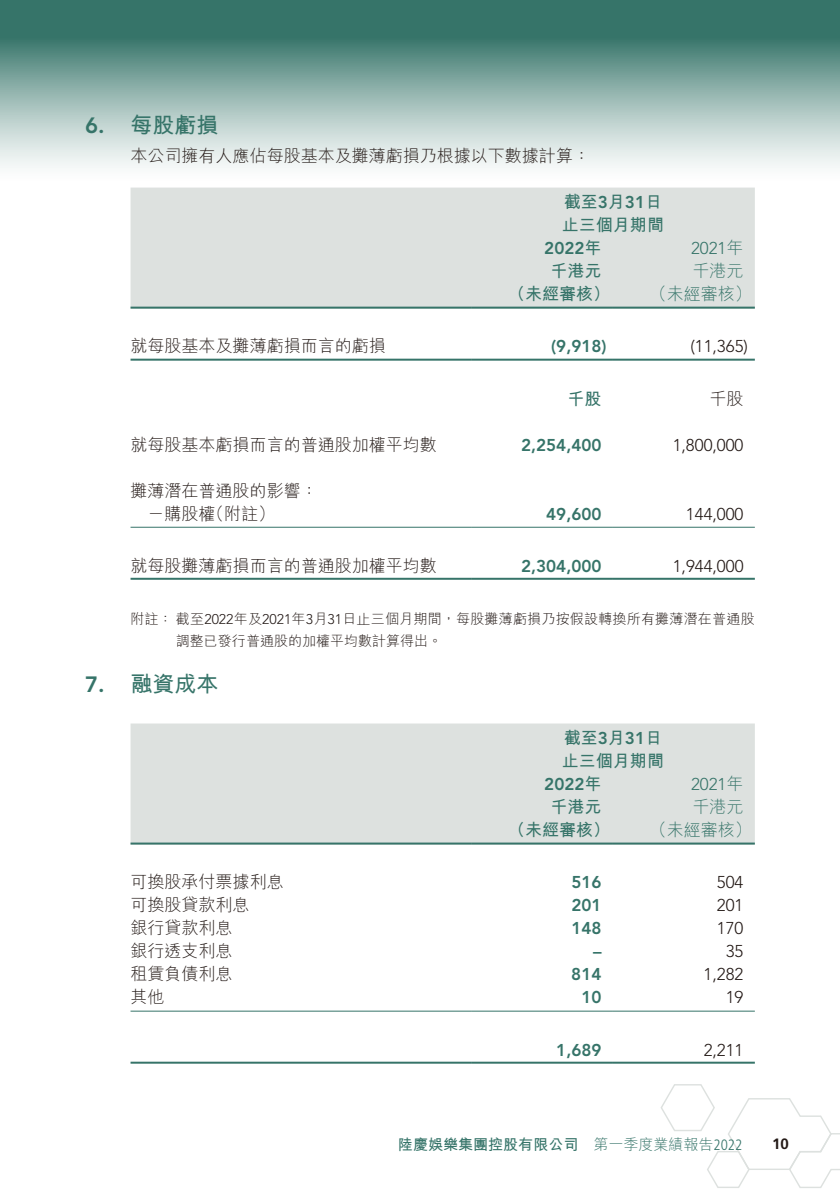
<style>
.page{position:relative;width:840px;height:1191px;background:#fff}
.page>*{position:absolute;margin:0;border:0;box-sizing:border-box;transform-origin:0 0}
.t1{font:700 22px "M Hei HK";color:#367469}
.t2{font:800 22px "Avenir LT Std";color:#367469}
.t3{font:300 17px "M Hei HK";color:#231916}
.t4{font:800 17px "Avenir LT Std";color:#367469}
.t5{font:300 17px "Avenir LT Std";color:#231916}
.t6{font:700 17px/23px "M Hei HK";color:#367469}
.t7{font:300 17px "M Hei HK";color:#367469}
.t8{font:300 17px "Avenir LT Std";color:#367469}
.t9{font:300 15px "M Hei HK";color:#367469}
.t10{font:700 15px "M Hei HK";color:#367469}
.t11{font:700 15px "Frutiger LT Std";color:#231916}
.t12{font:300 14px/22px "M Hei HK";letter-spacing:.015em;color:#231916}
.s1{font-family:"Avenir LT Std";font-weight:800}
.s2{font-family:"M Hei HK";font-weight:700}
.s3{font-family:"M Hei HK"}
.s4{font-family:"Avenir LT Std"}
.s5{font-family:"Frutiger LT Std";font-stretch:condensed}
</style>
<div class="page">
<svg style="left:0;top:0;width:839px;height:248px"></svg>
<svg style="left:660px;top:1084px;width:179px;height:104px"></svg>
<div style="left:130px;top:187px;width:624px;height:120px;background:#dde1df"></div>
<hr style="left:130px;top:307px;width:341px;height:2px;background:#367469">
<hr style="left:471px;top:307px;width:141px;height:2px;background:#367469">
<hr style="left:612px;top:307px;width:142px;height:2px;background:#367469">
<hr style="left:130px;top:359px;width:341px;height:2px;background:#367469">
<hr style="left:471px;top:359px;width:141px;height:2px;background:#367469">
<hr style="left:612px;top:359px;width:142px;height:2px;background:#367469">
<hr style="left:130px;top:527px;width:341px;height:1px;background:#367469">
<hr style="left:471px;top:527px;width:141px;height:1px;background:#367469">
<hr style="left:612px;top:527px;width:142px;height:1px;background:#367469">
<hr style="left:130px;top:578px;width:341px;height:2px;background:#367469">
<hr style="left:471px;top:578px;width:141px;height:2px;background:#367469">
<hr style="left:612px;top:578px;width:142px;height:2px;background:#367469">
<div style="left:130px;top:723px;width:624px;height:119px;background:#dde1df"></div>
<hr style="left:130px;top:842px;width:341px;height:2px;background:#367469">
<hr style="left:471px;top:842px;width:141px;height:2px;background:#367469">
<hr style="left:612px;top:842px;width:142px;height:2px;background:#367469">
<hr style="left:130px;top:1010px;width:341px;height:1px;background:#367469">
<hr style="left:471px;top:1010px;width:141px;height:1px;background:#367469">
<hr style="left:612px;top:1010px;width:142px;height:1px;background:#367469">
<hr style="left:130px;top:1061px;width:341px;height:2px;background:#367469">
<hr style="left:471px;top:1061px;width:141px;height:2px;background:#367469">
<hr style="left:612px;top:1061px;width:142px;height:2px;background:#367469">
<p class="t2" style="left:85px;top:112px;width:21px">6.</p>
<p class="t2" style="left:85px;top:671px;width:21px">7.</p>
<p class="t1" style="left:130px;top:109px;width:89px">每股虧損</p>
<p class="t3" style="left:130px;top:147px;width:460px">本公司擁有人應佔每股基本及攤薄虧損乃根據以下數據計算：</p>
<p class="t6" style="left:561px;top:189px;width:103px">截至月<span class="s1">3 31</span>日止三個月期間</p>
<p class="t4" style="left:544px;top:238px;width:59px">2022<span class="s2">年</span></p>
<p class="t6" style="left:550px;top:258px;width:52px">千港元</p>
<p class="t8" style="left:690px;top:238px;width:54px">2021<span class="s3">年</span></p>
<p class="t7" style="left:692px;top:262px;width:52px">千港元</p>
<p class="t6" style="left:507px;top:281px;width:103px">（未經審核）</p>
<p class="t7" style="left:649px;top:285px;width:103px">（未經審核(</p>
<p class="t3" style="left:130px;top:337px;width:256px">就每股基本及攤薄虧損而言的虧損</p>
<p class="t4" style="left:551px;top:336px;width:57px">)9,918(</p>
<p class="t5" style="left:690px;top:337px;width:59px">)11,365(</p>
<p class="t6" style="left:567px;top:385px;width:35px">千股</p>
<p class="t3" style="left:709px;top:389px;width:35px">千股</p>
<p class="t3" style="left:130px;top:435px;width:307px">就每股基本虧損而言的普通股加權平均數</p>
<p class="t3" style="left:130px;top:481px;width:188px">攤薄潛在普通股的影響：</p>
<p class="t4" style="left:520px;top:434px;width:82px">2,254,400</p>
<p class="t5" style="left:672px;top:435px;width:72px">1,800,000</p>
<p class="t3" style="left:207px;top:504px;width:69px">（附註(</p>
<p class="t3" style="left:147px;top:504px;width:69px">－購股權</p>
<p class="t4" style="left:546px;top:503px;width:57px">49,600</p>
<p class="t5" style="left:685px;top:504px;width:59px">144,000</p>
<p class="t3" style="left:130px;top:556px;width:307px">就每股攤薄虧損而言的普通股加權平均數</p>
<p class="t12" style="left:176px;top:607px;width:580px;text-indent:-45px">附註：截至<span class="s4">2022</span>年及<span class="s4">2021</span>年月<span class="s4">3 31</span>日止三個月期間，每股攤薄虧損乃按假設轉換所有攤薄潛在普通股調整已發行普通股的加權平均數計算得出。</p>
<p class="t1" style="left:130px;top:668px;width:89px">融資成本</p>
<p class="t4" style="left:520px;top:555px;width:82px">2,304,000</p>
<p class="t5" style="left:672px;top:556px;width:72px">1,944,000</p>
<p class="t6" style="left:561px;top:725px;width:103px">截至月<span class="s1">3 31</span>日止三個月期間</p>
<p class="t4" style="left:544px;top:774px;width:59px">2022<span class="s2">年</span></p>
<p class="t6" style="left:550px;top:794px;width:52px">千港元</p>
<p class="t8" style="left:690px;top:774px;width:54px">2021<span class="s3">年</span></p>
<p class="t7" style="left:692px;top:798px;width:52px">千港元</p>
<p class="t6" style="left:507px;top:817px;width:103px">（未經審核）</p>
<p class="t7" style="left:649px;top:821px;width:103px">（未經審核(</p>
<p class="t3" style="left:130px;top:873px;width:154px">可換股承付票據利息</p>
<p class="t4" style="left:571px;top:872px;width:32px">516</p>
<p class="t5" style="left:716px;top:872px;width:28px">504</p>
<p class="t3" style="left:130px;top:896px;width:120px">可換股貸款利息</p>
<p class="t4" style="left:571px;top:895px;width:32px">201</p>
<p class="t5" style="left:716px;top:895px;width:28px">201</p>
<p class="t3" style="left:130px;top:919px;width:103px">銀行貸款利息</p>
<p class="t4" style="left:571px;top:918px;width:32px">148</p>
<p class="t5" style="left:716px;top:918px;width:28px">170</p>
<p class="t3" style="left:130px;top:942px;width:103px">銀行透支利息</p>
<p class="t4" style="left:592px;top:941px;width:10px">–</p>
<p class="t5" style="left:725px;top:941px;width:19px">35</p>
<p class="t3" style="left:130px;top:965px;width:103px">租賃負債利息</p>
<p class="t4" style="left:571px;top:964px;width:32px">814</p>
<p class="t5" style="left:703px;top:964px;width:41px">1,282</p>
<p class="t3" style="left:130px;top:988px;width:35px">其他</p>
<p class="t4" style="left:581px;top:987px;width:22px">10</p>
<p class="t5" style="left:725px;top:987px;width:19px">19</p>
<p class="t4" style="left:556px;top:1039px;width:47px">1,689</p>
<p class="t5" style="left:703px;top:1039px;width:41px">2,211</p>
<p class="t10" style="left:398px;top:1133px;width:181px">陸慶娛樂集團控股有限公司</p>
<p class="t9" style="left:593px;top:1136px;width:150px">第一季度業績報告<span class="s5">2022</span></p>
<p class="t11" style="left:771px;top:1134px;width:18px">10</p>
</div>
